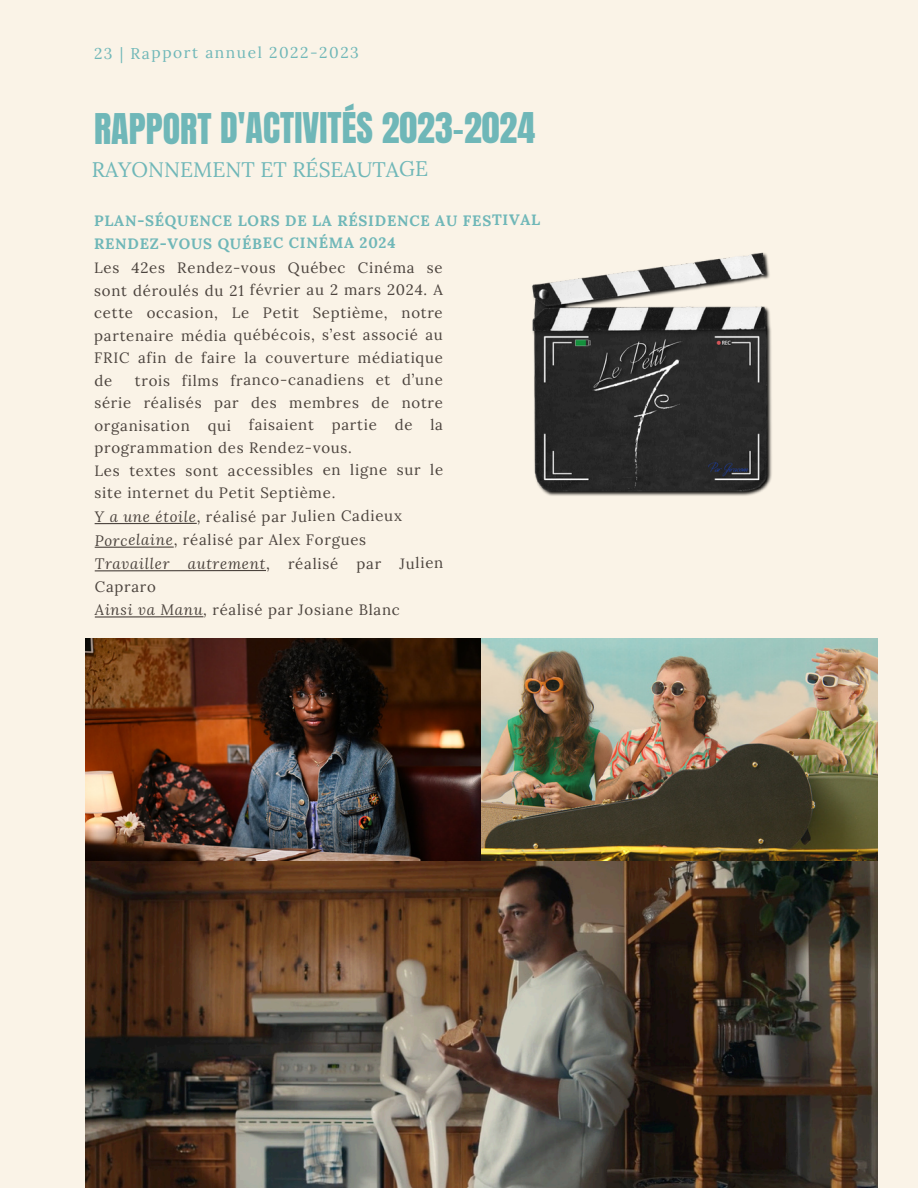
<style>
.page{position:relative;width:918px;height:1188px;background:#faf3e7}
.page>*{position:absolute;margin:0;border:0;box-sizing:border-box;transform-origin:0 0}
.t1{font:36px "Anton";letter-spacing:-.005em;color:#6fb7b8}
.t2{font:21px "Lora";letter-spacing:-.005em;color:#6fb7b8}
.t3{font:15.6px "Lora";letter-spacing:.095em;color:#6fb7b8}
.t4{font:15px/22.5px "Lora";letter-spacing:.045em;color:#4b433d;text-align:justify}
.t5{font:700 15px/22.6px "Lora";letter-spacing:.045em;color:#6fb7b8}
.s1{font-style:italic}
</style>
<div class="page">
<img style="left:532px;top:252px;width:240px;height:244px">
<img style="left:85px;top:638px;width:792px;height:550px">
<hr style="left:95px;top:523px;width:102px;height:1px;background:#4b433d">
<hr style="left:95px;top:547px;width:79px;height:1px;background:#4b433d">
<hr style="left:95px;top:570px;width:171px;height:1px;background:#4b433d">
<hr style="left:95px;top:616px;width:108px;height:2px;background:#4b433d">
<p class="t3" style="left:94px;top:43px;width:266px">23 | Rapport annuel 2022-2023</p>
<p class="t1" style="left:94px;top:102px;width:442px">RAPPORT D'ACTIVITÉS 2023-2024</p>
<p class="t2" style="left:92px;top:156px;width:338px">RAYONNEMENT ET RÉSEAUTAGE</p>
<p class="t5" style="left:94px;top:209px;width:448px">PLAN-SÉQUENCE LORS DE LA RÉSIDENCE AU FESTIVAL<br>RENDEZ-VOUS QUÉBEC CINÉMA 2024</p>
<p class="t4" style="left:94px;top:256px;width:350px">Les 42es Rendez-vous Québec Cinéma se sont déroulés du 21 février au 2 mars 2024. A cette occasion, Le Petit Septième, notre partenaire média québécois, s’est associé au FRIC afin de faire la couverture médiatique de</p>
<p class="t4" style="left:94px;top:369px;width:350px;text-indent:41px">trois films franco-canadiens et d’une série réalisés par des membres de notre organisation qui faisaient partie de la programmation des Rendez-vous.</p>
<p class="t4" style="left:95px;top:459px;width:350px">Les textes sont accessibles en ligne sur le site internet du Petit Septième.</p>
<p class="t4" style="left:95px;top:505px;width:309px"><span class="s1">Y a une étoile</span>, réalisé par Julien Cadieux</p>
<p class="t4" style="left:95px;top:528px;width:273px"><span class="s1">Porcelaine</span>, réalisé par Alex Forgues</p>
<p class="t4" style="left:95px;top:552px;width:350px"><span class="s1">Travailler autrement</span>, réalisé par Julien<br>Capraro</p>
<p class="t4" style="left:95px;top:598px;width:307px"><span class="s1">Ainsi va Manu,</span> réalisé par Josiane Blanc</p>
</div>
